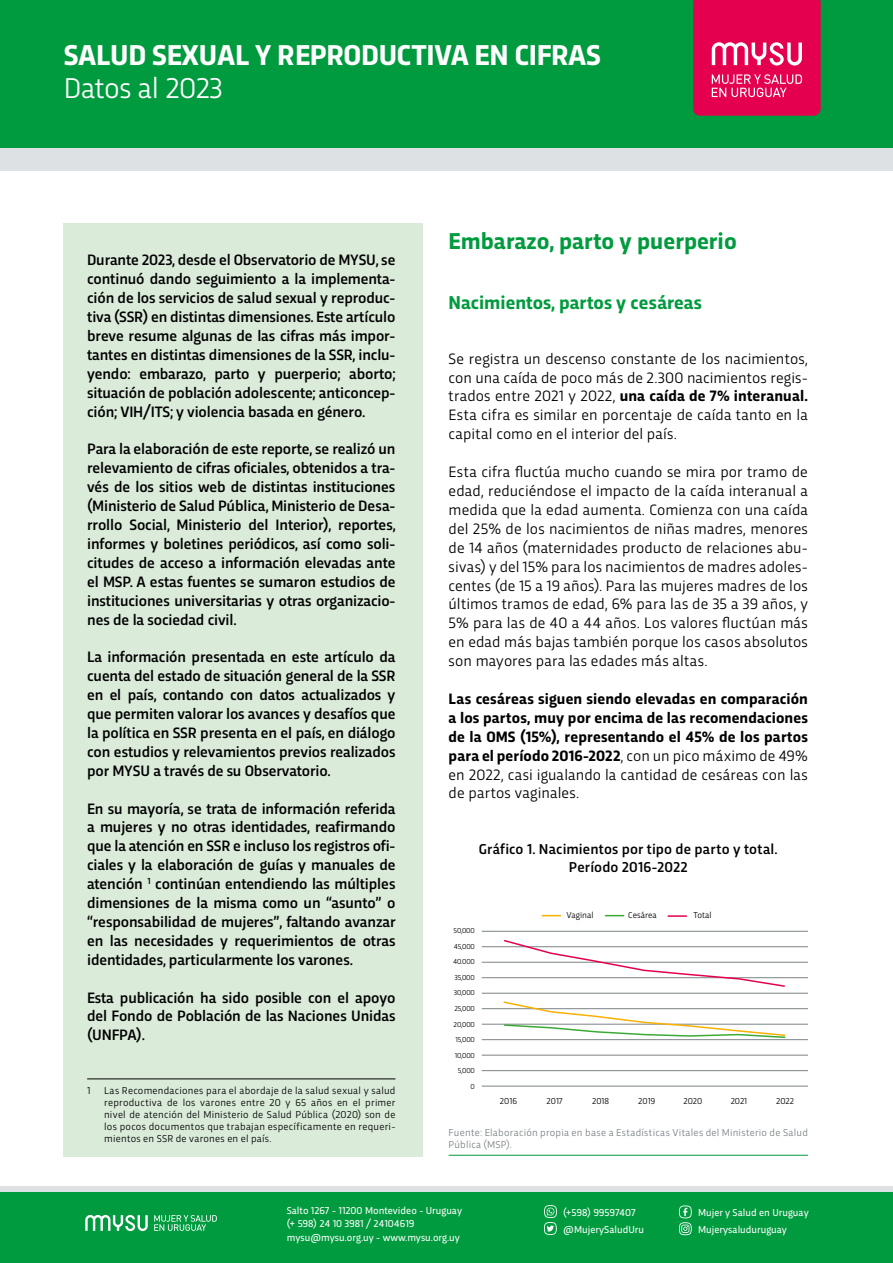
<style>
.page{position:relative;width:893px;height:1263px;background:#fff}
.page>*{position:absolute;margin:0;border:0;box-sizing:border-box;transform-origin:0 0}
.t1{font:700 30px "Trasandina";letter-spacing:-.01em;color:#fff}
.t2{font:30px "Trasandina";letter-spacing:-.01em;color:#fff}
.t3{font:700 24px "Trasandina";color:#009b3e}
.t4{font:700 19.5px "Trasandina";color:#009b3e}
.t5{font:500 15.75px/18.9px "Trasandina";letter-spacing:-.01em;color:#000;text-align:justify}
.t6{font:15.75px/18.9px "Trasandina";letter-spacing:.01em;color:#000;text-align:justify}
.t7{font:700 15.75px/18.9px "Trasandina";letter-spacing:.01em;color:#000;text-align:justify}
.t8{font:500 15px/18px "Trasandina";letter-spacing:.01em;color:#000;text-align:center}
.t9{font:10.5px/12px "Trasandina";letter-spacing:.025em;color:#000;text-align:justify}
.t10{font:10.5px/13.5px "Trasandina";color:#fff}
.t11{font:10.5px/12px "Trasandina";letter-spacing:.025em;color:#7b8286}
.t12{font:9px "Trasandina";color:#000}
.t13{font:7.5px/15.6px "Trasandina";color:#000;text-align:right}
.s1{font-weight:700}
.s2{font-weight:400}
</style>
<div class="page">
<div style="left:0;top:0;width:893px;height:148px;background:#009b3e"></div>
<div style="left:0;top:148px;width:893px;height:23px;background:#dee1e3"></div>
<div style="left:64px;top:223px;width:359px;height:934px;background:#daebd9"></div>
<div style="left:0;top:1192px;width:893px;height:71px;background:#009b3e"></div>
<div style="left:0;top:1186px;width:893px;height:6px;background:#dee1e3"></div>
<svg style="left:154px;top:1215px;width:63px;height:16px"></svg>
<svg style="left:85px;top:1215px;width:63px;height:16px"></svg>
<svg style="left:544px;top:1205px;width:13px;height:30px"></svg>
<svg style="left:679px;top:1205px;width:13px;height:30px"></svg>
<svg style="left:693px;top:0;width:128px;height:116px;background:#e5185e"></svg>
<hr style="left:87px;top:1079px;width:308px;height:1px;background:#000">
<hr style="left:449px;top:1155px;width:359px;height:1px;background:#009b3e">
<hr style="left:482px;top:931px;width:326px;height:1px;background:#7b8286">
<hr style="left:482px;top:993px;width:326px;height:1px;background:#7b8286">
<hr style="left:482px;top:962px;width:326px;height:1px;background:#7b8286">
<hr style="left:482px;top:1024px;width:326px;height:1px;background:#7b8286">
<hr style="left:482px;top:1070px;width:326px;height:1px;background:#7b8286">
<hr style="left:482px;top:946px;width:326px;height:1px;background:#7b8286">
<hr style="left:482px;top:1008px;width:326px;height:1px;background:#7b8286">
<hr style="left:482px;top:1055px;width:326px;height:1px;background:#7b8286">
<hr style="left:482px;top:977px;width:326px;height:1px;background:#7b8286">
<hr style="left:482px;top:1039px;width:326px;height:1px;background:#7b8286">
<hr style="left:482px;top:1086px;width:326px;height:1px;background:#7b8286">
<svg style="left:503px;top:940px;width:283px;height:47px"></svg>
<svg style="left:502px;top:1001px;width:284px;height:37px"></svg>
<svg style="left:542px;top:915px;width:18px;height:1px"></svg>
<svg style="left:605px;top:915px;width:19px;height:1px"></svg>
<svg style="left:668px;top:915px;width:18px;height:2px"></svg>
<h1 class="t1" style="left:64px;top:33px;width:539px">SALUD SEXUAL Y REPRODUCTIVA EN CIFRAS</h1>
<h1 class="t2" style="left:64px;top:66px;width:161px">Datos al 2023</h1>
<p class="t5" style="left:87px;top:249px;width:310px">Durante 2023, desde el Observatorio de MYSU, se continuó dando seguimiento a la implementa&shy;ción de los servicios de salud sexual y reproduc&shy;tiva (SSR) en distintas dimensiones. Este artículo breve resume algunas de las cifras más impor&shy;tantes en distintas dimensiones de la SSR, inclu&shy;yendo: embarazo, parto y puerperio; aborto; situación de población adolescente; anticoncep&shy;ción; VIH/ITS; y violencia basada en género.</p>
<p class="t5" style="left:87px;top:438px;width:310px">Para la elaboración de este reporte, se realizó un relevamiento de cifras oficiales, obtenidos a tra&shy;vés de los sitios web de distintas instituciones (Ministerio de Salud Pública, Ministerio de Desa&shy;rrollo Social, Ministerio del Interior), reportes, informes y boletines periódicos, así como soli&shy;citudes de acceso a información elevadas ante el MSP. A estas fuentes se sumaron estudios de instituciones universitarias y otras organizacio&shy;nes de la sociedad civil.</p>
<p class="t5" style="left:87px;top:646px;width:310px">La información presentada en este artículo da cuenta del estado de situación general de la SSR en el país, contando con datos actualizados y que permiten valorar los avances y desafíos que la política en SSR presenta en el país, en diálogo con estudios y relevamientos previos realizados por MYSU a través de su Observatorio.</p>
<p class="t5" style="left:87px;top:797px;width:310px">En su mayoría, se trata de información referida a mujeres y no otras identidades, reafirmando que la atención en SSR e incluso los registros ofi&shy;ciales y la elaboración de guías y manuales de atención <sup>1</sup> continúan entendiendo las múltiples dimensiones de la misma como un “asunto” o “responsabilidad de mujeres”, faltando avanzar en las necesidades y requerimientos de otras identidades, particularmente los varones.</p>
<p class="t5" style="left:87px;top:986px;width:310px">Esta publicación ha sido posible con el apoyo del Fondo de Población de las Naciones Unidas (UNFPA).</p>
<p class="t9" style="left:87px;top:1083px;width:5px">1</p>
<p class="t9" style="left:104px;top:1083px;width:293px">Las Recomendaciones para el abordaje de la salud sexual y salud reproductiva de los varones entre 20 y 65 años en el primer nivel de atención del Ministerio de Salud Pública (2020) son de los pocos documentos que trabajan específicamente en requeri&shy;mientos en SSR de varones en el país.</p>
<h2 class="t3" style="left:449px;top:223px;width:290px">Embarazo, parto y puerperio</h2>
<p class="t4" style="left:449px;top:288px;width:255px">Nacimientos, partos y cesáreas</p>
<p class="t6" style="left:449px;top:348px;width:361px">Se registra un descenso constante de los nacimientos, con una caída de poco más de 2.300 nacimientos regis&shy;trados entre 2021 y 2022, <span class="s1">una caída de 7% interanual.<br></span>Esta cifra es similar en porcentaje de caída tanto en la capital como en el interior del país.</p>
<p class="t6" style="left:449px;top:461px;width:361px">Esta cifra fluctúa mucho cuando se mira por tramo de edad, reduciéndose el impacto de la caída interanual a medida que la edad aumenta. Comienza con una caída del 25% de los nacimientos de niñas madres, menores de 14 años (maternidades producto de relaciones abu&shy;sivas) y del 15% para los nacimientos de madres adoles&shy;centes (de 15 a 19 años). Para las mujeres madres de los últimos tramos de edad, 6% para las de 35 a 39 años, y 5% para las de 40 a 44 años. Los valores fluctúan más en edad más bajas también porque los casos absolutos son mayores para las edades más altas.</p>
<p class="t7" style="left:449px;top:688px;width:361px">Las cesáreas siguen siendo elevadas en comparación a los partos, muy por encima de las recomendaciones de la OMS (15%), representando el 45% de los partos para el período 2016-2022<span class="s2">, con un pico máximo de 49% en 2022, casi igualando la cantidad de cesáreas con las de partos vaginales.</span></p>
<p class="t8" style="left:479px;top:839px;width:300px">Gráfico 1. Nacimientos por tipo de parto y total.<br>Período 2016-2022</p>
<p class="t13" style="left:453px;top:922px;width:23px">50,000<br>45,000<br>40.000<br>35,000<br>30,000<br>25,000<br>20,000<br>15,000<br>10,000<br>5,000<br>0</p>
<p class="t12" style="left:566px;top:908px;width:28px">Vaginal</p>
<p class="t12" style="left:628px;top:908px;width:30px">Cesárea</p>
<p class="t12" style="left:693px;top:908px;width:20px">Total</p>
<p class="t12" style="left:500px;top:1094px;width:19px">2016</p>
<p class="t12" style="left:547px;top:1094px;width:18px">2017</p>
<p class="t12" style="left:592px;top:1094px;width:18px">2018</p>
<p class="t12" style="left:638px;top:1094px;width:19px">2019</p>
<p class="t12" style="left:684px;top:1094px;width:20px">2020</p>
<p class="t12" style="left:731px;top:1094px;width:18px">2021</p>
<p class="t12" style="left:776px;top:1094px;width:19px">2022</p>
<p class="t11" style="left:449px;top:1126px;width:361px">Fuente: Elaboración propia en base a Estadísticas Vitales del Ministerio de Salud<br>Pública (MSP).</p>
<p class="t10" style="left:287px;top:1203px;width:177px">Salto 1267 - 11200 Montevideo - Uruguay (+ 598) 24 10 3981 / 24104619 mysu@mysu.org.uy - www.mysu.org.uy</p>
<p class="t10" style="left:563px;top:1202px;width:82px;line-height:17.7px">(+598) 99597407 @MujerySaludUru</p>
<p class="t10" style="left:698px;top:1202px;width:112px;line-height:17.7px">Mujer y Salud en Uruguay<br>Mujerysaluduruguay</p>
</div>
